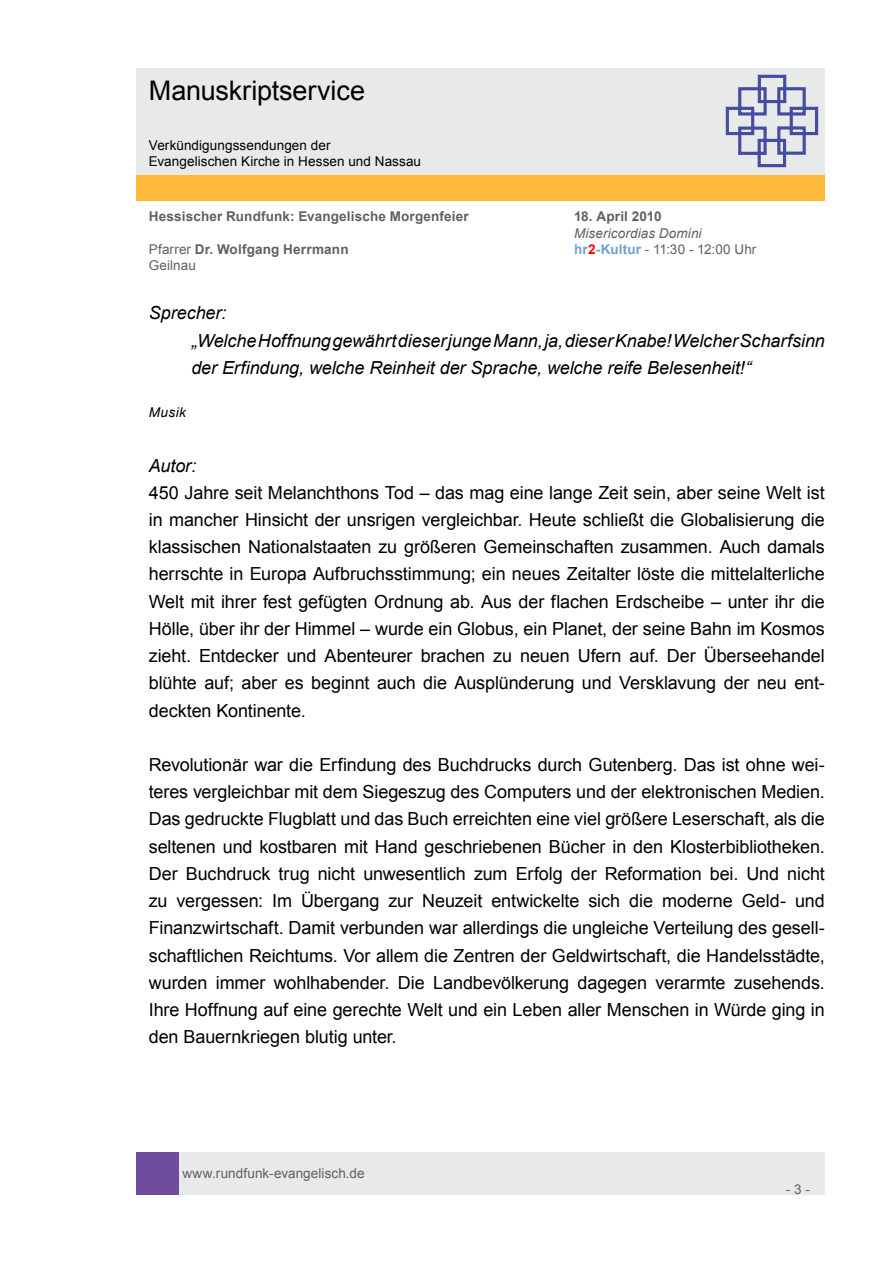
<style>
.page{position:relative;width:893px;height:1263px;background:#fff}
.page>*{position:absolute;margin:0;border:0;box-sizing:border-box;transform-origin:0 0}
.t1{font:27px "Arial";letter-spacing:-.005em;color:#000}
.t2{font:18px/27.2px "Arial";letter-spacing:-.005em;color:#000;text-align:justify}
.t3{font:italic 18px/27.2px "Arial";letter-spacing:-.005em;color:#000}
.t4{font:700 13.5px "Arial";letter-spacing:.015em;color:#606060}
.t5{font:13.5px "Arial";letter-spacing:.005em;color:#606060}
.t6{font:13.5px/16.2px "Arial";letter-spacing:.005em;color:#000}
.t7{font:italic 13.5px "Arial";letter-spacing:.01em;color:#606060}
.t8{font:italic 13.5px "Arial";letter-spacing:.035em;color:#000}
.s1{font-weight:400}
.s2{font-weight:700;color:#71a0cc}
.s3{font-weight:700;color:#f00}
</style>
<div class="page">
<div style="left:179px;top:1152px;width:646px;height:43px;background:#e8e9e9"></div>
<div style="left:136px;top:1152px;width:43px;height:43px;background:#704c9c"></div>
<div style="left:136px;top:175px;width:689px;height:26px;background:#ffb93a"></div>
<div style="left:136px;top:68px;width:689px;height:106px;background:#e8e9e9"></div>
<svg style="left:725px;top:74px;width:94px;height:94px"></svg>
<h1 class="t1" style="left:149px;top:73px;width:218px">Manuskriptservice</h1>
<p class="t6" style="left:149px;top:137px;width:274px">Verkündigungssendungen der<br>Evangelischen Kirche in Hessen und Nassau</p>
<p class="t4" style="left:149px;top:208px;width:322px">Hessischer Rundfunk: Evangelische Morgenfeier</p>
<p class="t4" style="left:574px;top:208px;width:89px">18. April 2010</p>
<p class="t7" style="left:574px;top:224px;width:129px">Misericordias Domini</p>
<p class="t4" style="left:149px;top:240px;width:201px"><span class="s1">Pfarrer</span> Dr. Wolfgang Herrmann</p>
<p class="t5" style="left:574px;top:240px;width:184px"><span class="s2">hr</span><span class="s3">2</span><span class="s2">-Kultur</span> - 11:30 - 12:00 Uhr</p>
<p class="t5" style="left:149px;top:256px;width:49px">Geilnau</p>
<p class="t3" style="left:191px;top:300px;width:635px;text-indent:-43px">Sprecher:<br>„Welche Hoffnung gewährt dieser junge Mann, ja, dieser Knabe! Welcher Scharfsinn der Erfindung, welche Reinheit der Sprache, welche reife Belesenheit!“</p>
<p class="t8" style="left:149px;top:404px;width:39px">Musik</p>
<p class="t3" style="left:149px;top:452px;width:49px">Autor:</p>
<p class="t2" style="left:149px;top:479px;width:678px">450 Jahre seit Melanchthons Tod – das mag eine lange Zeit sein, aber seine Welt ist in mancher Hinsicht der unsrigen vergleichbar. Heute schließt die Globalisierung die klassischen Nationalstaaten zu größeren Gemeinschaften zusammen. Auch damals herrschte in Europa Aufbruchsstimmung; ein neues Zeitalter löste die mittelalterliche Welt mit ihrer fest gefügten Ordnung ab. Aus der flachen Erdscheibe – unter ihr die Hölle, über ihr der Himmel – wurde ein Globus, ein Planet, der seine Bahn im Kosmos zieht. Entdecker und Abenteurer brachen zu neuen Ufern auf. Der Überseehandel blühte auf; aber es beginnt auch die Ausplünderung und Versklavung der neu ent&shy;deckten Kontinente.</p>
<p class="t2" style="left:149px;top:751px;width:678px">Revolutionär war die Erfindung des Buchdrucks durch Gutenberg. Das ist ohne wei&shy;teres vergleichbar mit dem Siegeszug des Computers und der elektronischen Medien.<br>Das gedruckte Flugblatt und das Buch erreichten eine viel größere Leserschaft, als die seltenen und kostbaren mit Hand geschriebenen Bücher in den Klosterbibliotheken.<br>Der Buchdruck trug nicht unwesentlich zum Erfolg der Reformation bei. Und nicht zu vergessen: Im Übergang zur Neuzeit entwickelte sich die moderne Geld- und Finanzwirtschaft. Damit verbunden war allerdings die ungleiche Verteilung des gesell&shy;schaftlichen Reichtums. Vor allem die Zentren der Geldwirtschaft, die Handelsstädte, wurden immer wohlhabender. Die Landbevölkerung dagegen verarmte zusehends.<br>Ihre Hoffnung auf eine gerechte Welt und ein Leben aller Menschen in Würde ging in den Bauernkriegen blutig unter.</p>
<p class="t5" style="left:182px;top:1164px;width:184px">www.rundfunk-evangelisch.de</p>
<p class="t5" style="left:786px;top:1180px;width:26px">- 3 -</p>
</div>
